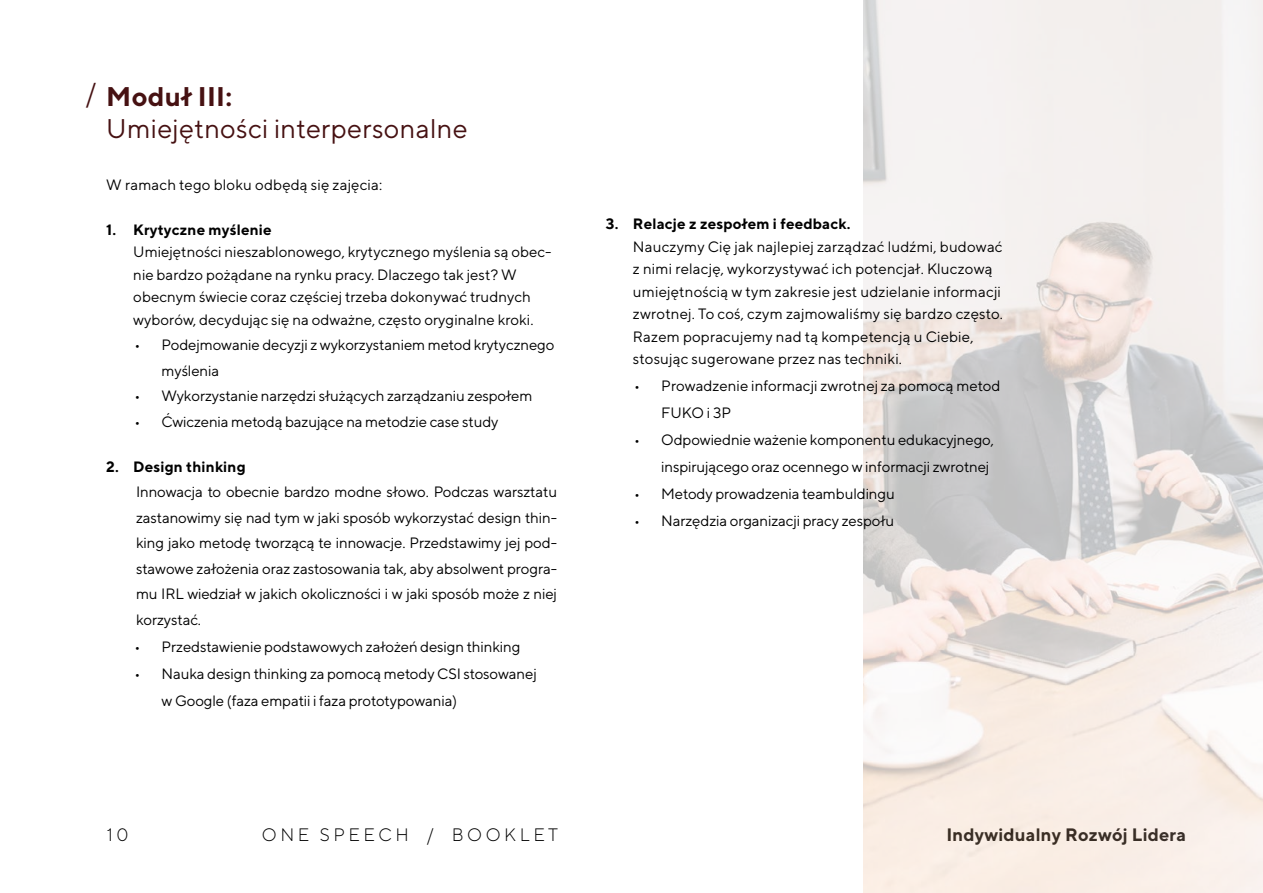
<style>
.page{position:relative;width:1263px;height:893px;background:#fff}
.page>*{position:absolute;margin:0;border:0;box-sizing:border-box;transform-origin:0 0}
.t1{font:27px "TT Norms";letter-spacing:.01em;color:#461112}
.t2{font:700 27px "TT Norms";letter-spacing:.01em;color:#461112}
.t3{font:700 18px "TT Norms";letter-spacing:.01em;color:#000}
.t4{font:300 18px "TT Norms";letter-spacing:.2em;color:#000}
.t5{font:15px/22.5px "TT Norms";color:#000}
.t6{font:700 15px "TT Norms";letter-spacing:.01em;color:#000}
</style>
<div class="page">
<img style="left:863px;top:0;width:400px;height:893px">
<h1 class="t1" style="left:85px;top:76px;width:13px">/</h1>
<h1 class="t2" style="left:106px;top:79px;width:127px">Moduł III:</h1>
<h1 class="t1" style="left:106px;top:112px;width:363px">Umiejętności interpersonalne</h1>
<p class="t5" style="left:106px;top:173px;width:278px">W ramach tego bloku odbędą się zajęcia:</p>
<p class="t6" style="left:106px;top:220px;width:167px">1. Krytyczne myślenie</p>
<p class="t5" style="left:133px;top:241px;width:420px">Umiejętności nieszablonowego, krytycznego myślenia są obec&shy;nie bardzo pożądane na rynku pracy. Dlaczego tak jest? W obecnym świecie coraz częściej trzeba dokonywać trudnych wyborów, decydując się na odważne, często oryginalne kroki.</p>
<p class="t5" style="left:162px;top:332px;width:394px;line-height:25.5px;text-indent:-27px">• Podejmowanie decyzji z wykorzystaniem metod krytycznego myślenia</p>
<p class="t5" style="left:135px;top:385px;width:399px">• Wykorzystanie narzędzi służących zarządzaniu zespołem</p>
<p class="t5" style="left:135px;top:410px;width:365px">• Ćwiczenia metodą bazujące na metodzie case study</p>
<p class="t6" style="left:106px;top:457px;width:141px">2. Design thinking</p>
<p class="t5" style="left:136px;top:479px;width:422px;line-height:25.5px;text-align:justify">Innowacja to obecnie bardzo modne słowo. Podczas warsztatu zastanowimy się nad tym w jaki sposób wykorzystać design thin&shy;king jako metodę tworzącą te innowacje. Przedstawimy jej pod&shy;stawowe założenia oraz zastosowania tak, aby absolwent progra&shy;mu IRL wiedział w jakich okoliczności i w jaki sposób może z niej korzystać.</p>
<p class="t5" style="left:135px;top:635px;width:387px">• Przedstawienie podstawowych założeń design thinking</p>
<p class="t5" style="left:162px;top:660px;width:377px;line-height:27px;text-indent:-27px">• Nauka design thinking za pomocą metody CSI stosowanej w Google (faza empatii i faza prototypowania)</p>
<p class="t6" style="left:606px;top:214px;width:246px">3. Relacje z zespołem i feedback.</p>
<p class="t5" style="left:633px;top:235px;width:371px">Nauczymy Cię jak najlepiej zarządzać ludźmi, budować z nimi relację, wykorzystywać ich potencjał. Kluczową umiejętnością w tym zakresie jest udzielanie informacji zwrotnej. To coś, czym zajmowaliśmy się bardzo często.<br>Razem popracujemy nad tą kompetencją u Ciebie, stosując sugerowane przez nas techniki.</p>
<p class="t5" style="left:661px;top:372px;width:341px;line-height:27px;text-indent:-27px">• Prowadzenie informacji zwrotnej za pomocą metod<br>FUKO i 3P</p>
<p class="t5" style="left:661px;top:426px;width:334px;line-height:27px;text-indent:-27px">• Odpowiednie ważenie komponentu edukacyjnego, inspirującego oraz ocennego w informacji zwrotnej</p>
<p class="t5" style="left:634px;top:482px;width:262px">• Metody prowadzenia teambuldingu</p>
<p class="t5" style="left:634px;top:509px;width:261px">• Narzędzia organizacji pracy zespołu</p>
<p class="t4" style="left:107px;top:824px;width:23px">10</p>
<p class="t4" style="left:262px;top:824px;width:298px">ONE SPEECH / BOOKLET</p>
<p class="t3" style="left:946px;top:823px;width:241px">Indywidualny Rozwój Lidera</p>
</div>
